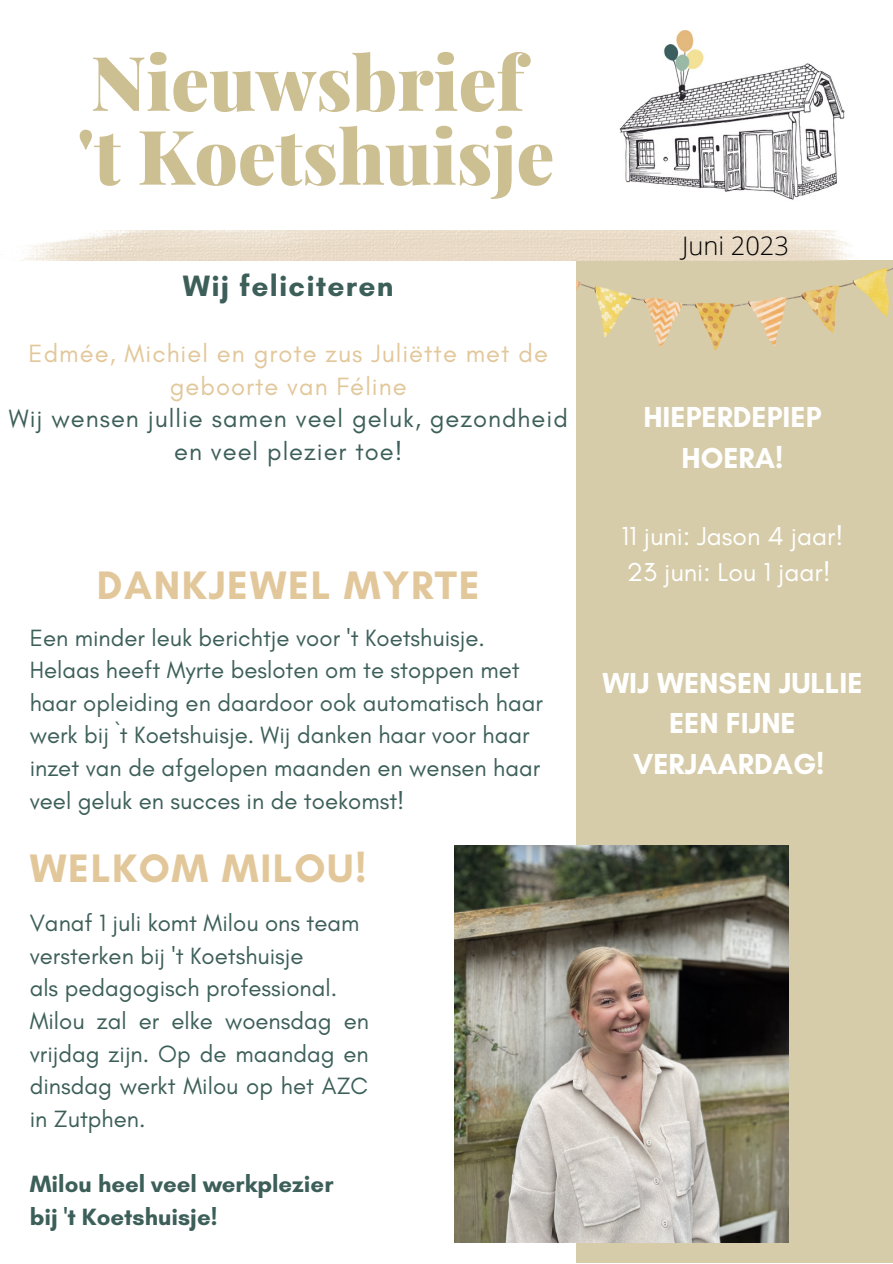
<style>
.page{position:relative;width:893px;height:1264px;background:#fff}
.page>*{position:absolute;margin:0;border:0;box-sizing:border-box;transform-origin:0 0}
.t1{font:900 75.45px "Playfair Display";color:#ccbf92}
.t2{font:700 40.5px "Glacial Indifference";letter-spacing:.04em;color:#e2c79a}
.t3{font:700 30px "Glacial Indifference";letter-spacing:.04em;color:#3d5f59}
.t4{font:700 29.4px/40.5px "Glacial Indifference";color:#fff;text-align:center}
.t5{font:26.4px "Glacial Indifference";color:#fff}
.t6{font:25.5px "Glacial Indifference";letter-spacing:.04em;color:#3d5f59}
.t7{font:25.5px/32.5px "Glacial Indifference";letter-spacing:.04em;color:#e2c79a;text-align:center}
.t8{font:300 25.5px "Open Sans";color:#000}
.t9{font:24px/32.5px "Glacial Indifference";color:#3d5f59;text-align:justify}
.t10{font:700 24px "Glacial Indifference";color:#3d5f59}
</style>
<div class="page">
<div style="left:576px;top:260px;width:316px;height:1002px;background:#d7cca9"></div>
<img style="left:619px;top:30px;width:226px;height:170px">
<img style="left:23px;top:230px;width:828px;height:30px">
<img style="left:576px;top:260px;width:316px;height:90px">
<img style="left:455px;top:845px;width:333px;height:397px">
<p class="t1" style="left:91px;top:29px;width:434px">Nieuwsbrief</p>
<p class="t1" style="left:77px;top:103px;width:478px">'t Koetshuisje</p>
<p class="t3" style="left:183px;top:267px;width:212px">Wij feliciteren</p>
<p class="t7" style="left:29px;top:337px;width:521px">Edmée, Michiel en grote zus Juliëtte met de geboorte van Féline</p>
<p class="t6" style="left:9px;top:403px;width:560px">Wij wensen jullie samen veel geluk, gezondheid</p>
<p class="t6" style="left:174px;top:436px;width:230px">en veel plezier toe!</p>
<p class="t2" style="left:97px;top:561px;width:384px">DANKJEWEL MYRTE</p>
<p class="t9" style="left:30px;top:621px;width:514px;text-align:left">Een minder leuk berichtje voor 't Koetshuisje.<br>Helaas heeft Myrte besloten om te stoppen met haar opleiding en daardoor ook automatisch haar werk bij `t Koetshuisje. Wij danken haar voor haar inzet van de afgelopen maanden en wensen haar veel geluk en succes in de toekomst!</p>
<p class="t2" style="left:30px;top:843px;width:338px">WELKOM MILOU!</p>
<p class="t9" style="left:30px;top:906px;width:331px">Vanaf 1 juli komt Milou ons team</p>
<p class="t9" style="left:30px;top:939px;width:275px">versterken bij 't Koetshuisje</p>
<p class="t9" style="left:30px;top:971px;width:309px">als pedagogisch professional.</p>
<p class="t9" style="left:30px;top:1004px;width:341px">Milou zal er elke woensdag en vrijdag zijn. Op de maandag en dinsdag werkt Milou op het AZC in Zutphen.</p>
<p class="t10" style="left:30px;top:1169px;width:305px">Milou heel veel werkplezier</p>
<p class="t10" style="left:30px;top:1201px;width:189px">bij 't Koetshuisje!</p>
<p class="t8" style="left:682px;top:228px;width:108px">Juni 2023</p>
<p class="t4" style="left:643px;top:397px;width:180px">HIEPERDEPIEP</p>
<p class="t4" style="left:681px;top:437px;width:103px">HOERA!</p>
<p class="t5" style="left:621px;top:520px;width:223px">11 juni: Jason 4 jaar!</p>
<p class="t5" style="left:627px;top:556px;width:205px">23 juni: Lou 1 jaar!</p>
<p class="t4" style="left:602px;top:662px;width:261px">WIJ WENSEN JULLIE</p>
<p class="t4" style="left:633px;top:702px;width:193px">EEN FIJNE<br>VERJAARDAG!</p>
</div>
